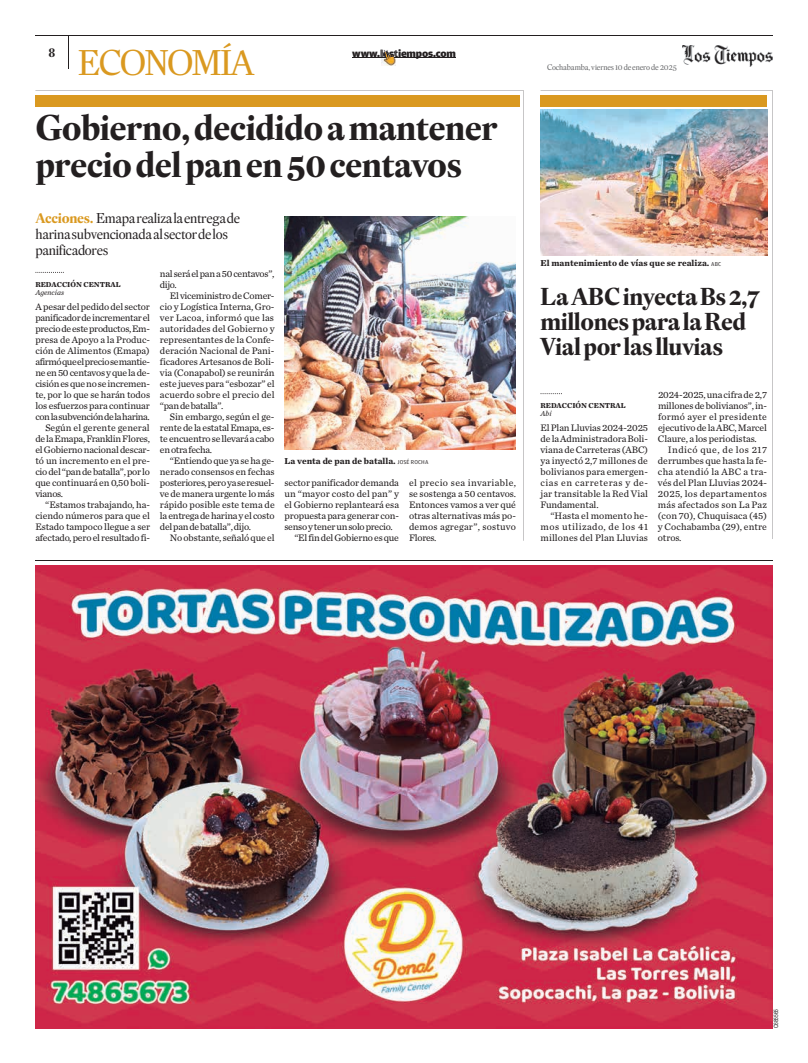
<style>
.page{position:relative;width:808px;height:1063px;background:#fff}
.page>*{position:absolute;margin:0;border:0;box-sizing:border-box;transform-origin:0 0}
.t1{font:700 35px/37px "Eudald Headline";letter-spacing:-.02em;color:#231f20}
.t2{font:35px "Eudald Headline";letter-spacing:-.05em;color:#da9920}
.t3{font:700 24px/25px "Eudald Headline";letter-spacing:-.02em;color:#231f20}
.t4{font:14px/16px "Eudald Headline";letter-spacing:-.025em;color:#231f20}
.t5{font:700 12px "Eudald Headline";color:#231f20}
.t6{font:900 10px "Amplitude Wide";letter-spacing:-.02em;color:#231f20}
.t7{font:9.8px/11px "Chronicle Text G2";letter-spacing:-.015em;color:#231f20;text-align:justify}
.t8{font:9.8px "Chronicle Text G2";letter-spacing:.01em;color:#231f20}
.t9{font:9.8px "Chronicle Text G2";letter-spacing:-.035em;color:#231f20}
.t10{font:9.8px "Chronicle Text G2";letter-spacing:-.045em;color:#231f20}
.t11{font:9.8px "Chronicle Text G2";letter-spacing:-.04em;color:#231f20}
.t12{font:9.8px "Chronicle Text G2";letter-spacing:.005em;color:#231f20}
.t13{font:700 9px "Chronicle Text G2";color:#231f20}
.t14{font:8px "Eudald Headline";letter-spacing:-.02em;color:#636466}
.t15{font:700 7.5px "Chronicle Text G2";color:#231f20}
.t16{font:italic 7.5px "Chronicle Text G2";color:#231f20}
.t17{font:6px "Arial Narrow";letter-spacing:-.02em;color:#231f20}
.s1{font-weight:700;color:#da9920}
.s2{font-family:"Amplitude";font-weight:400;font-size:6px}
</style>
<div class="page">
<svg style="left:35px;top:90px;width:488px;height:360px"></svg>
<div style="left:35px;top:96px;width:485px;height:11px;background:#da9920"></div>
<svg style="left:35px;top:272px;width:29px;height:1px"></svg>
<img style="left:285px;top:216px;width:231px;height:233px">
<svg style="left:540px;top:90px;width:232px;height:305px"></svg>
<div style="left:540px;top:96px;width:227px;height:11px;background:#da9920"></div>
<svg style="left:540px;top:393px;width:22px;height:1px"></svg>
<img style="left:540px;top:109px;width:227px;height:146px">
<hr style="left:35px;top:36px;width:737px;height:1px;background:#231f20">
<hr style="left:68px;top:36px;width:1px;height:33px;background:#231f20">
<img style="left:683px;top:46px;width:90px;height:20px">
<hr style="left:352px;top:58px;width:104px;height:1px;background:#231f20">
<img style="left:381px;top:50px;width:15px;height:15px">
<svg style="left:381px;top:58px;width:15px;height:1px"></svg>
<img style="left:35px;top:565px;width:737px;height:463px">
<hr style="left:35px;top:560px;width:737px;height:1px;background:#231f20">
<p class="t5" style="left:48px;top:45px;width:8px">8</p>
<h1 class="t2" style="left:78px;top:42px;width:178px">ECONOMÍA</h1>
<p class="t6" style="left:352px;top:48px;width:105px">www.lostiempos.com</p>
<h1 class="t1" style="left:35px;top:109px;width:464px">Gobierno, decidido a mantener precio del pan en 50 centavos</h1>
<h3 class="t4" style="left:35px;top:210px;width:206px"><span class="s1">Acciones.</span> Emapa realiza la entrega de harina subvencionada al sector de los panificadores</h3>
<p class="t15" style="left:35px;top:279px;width:87px">REDACCIÓN CENTRAL</p>
<p class="t16" style="left:35px;top:287px;width:30px">Agencias</p>
<p class="t7" style="left:35px;top:301px;width:116px">A pesar del pedido del sector</p>
<p class="t9" style="left:35px;top:311px;width:116px">panificador de incrementar el</p>
<p class="t7" style="left:35px;top:323px;width:116px">precio de este productos, Em-</p>
<p class="t7" style="left:35px;top:334px;width:116px">presa de Apoyo a la Produc-</p>
<p class="t7" style="left:35px;top:345px;width:116px">ción de Alimentos (Emapa)</p>
<p class="t10" style="left:35px;top:355px;width:116px">afirmó que el precio se mantie-</p>
<p class="t7" style="left:35px;top:367px;width:116px">ne en 50 centavos y que la de-</p>
<p class="t7" style="left:35px;top:378px;width:116px">cisión es que no se incremen-</p>
<p class="t7" style="left:35px;top:389px;width:116px">te, por lo que se harán todos</p>
<p class="t7" style="left:35px;top:400px;width:116px">los esfuerzos para continuar</p>
<p class="t11" style="left:35px;top:410px;width:116px">con la subvención de la harina.</p>
<p class="t8" style="left:45px;top:421px;width:106px">Según el gerente general</p>
<p class="t7" style="left:35px;top:433px;width:116px">de la Emapa, Franklin Flores,</p>
<p class="t7" style="left:35px;top:444px;width:116px">el Gobierno nacional descar-</p>
<p class="t12" style="left:35px;top:454px;width:116px">tó un incremento en el pre-</p>
<p class="t7" style="left:35px;top:466px;width:116px">cio del “pan de batalla”, por lo</p>
<p class="t7" style="left:35px;top:477px;width:116px">que continuará en 0,50 boli-</p>
<p class="t7" style="left:35px;top:488px;width:29px">vianos.</p>
<p class="t7" style="left:45px;top:499px;width:106px">“Estamos trabajando, ha-</p>
<p class="t7" style="left:35px;top:510px;width:116px">ciendo números para que el</p>
<p class="t7" style="left:35px;top:521px;width:116px">Estado tampoco llegue a ser</p>
<p class="t7" style="left:35px;top:532px;width:116px">afectado, pero el resultado fi-</p>
<p class="t7" style="left:160px;top:268px;width:116px">nal será el pan a 50 centavos”, dijo.</p>
<p class="t7" style="left:160px;top:290px;width:116px;text-indent:10px">El viceministro de Comer&shy;cio y Logística Interna, Gro&shy;ver Lacoa, informó que las autoridades del Gobierno y representantes de la Confe&shy;deración Nacional de Pani&shy;ficadores Artesanos de Boli&shy;via (Conapabol) se reunirán este jueves para “esbozar” el acuerdo sobre el precio del “pan de batalla”.</p>
<p class="t7" style="left:160px;top:411px;width:116px;text-indent:10px">Sin embargo, según el ge&shy;rente de la estatal Emapa, es&shy;te encuentro se llevará a cabo en otra fecha.</p>
<p class="t7" style="left:160px;top:455px;width:116px;text-indent:10px">“Entiendo que ya se ha ge&shy;nerado consensos en fechas posteriores, pero ya se resuel&shy;ve de manera urgente lo más rápido posible este tema de la entrega de harina y el costo del pan de batalla”, dijo.</p>
<p class="t7" style="left:170px;top:532px;width:106px">No obstante, señaló que el</p>
<p class="t13" style="left:285px;top:454px;width:145px">La venta de pan de batalla. <span class="s2">JOSÉ ROCHA</span></p>
<p class="t7" style="left:284px;top:477px;width:116px">sector panificador demanda</p>
<p class="t8" style="left:284px;top:487px;width:116px">un “mayor costo del pan” y</p>
<p class="t7" style="left:284px;top:499px;width:116px">el Gobierno replanteará esa</p>
<p class="t7" style="left:284px;top:510px;width:116px">propuesta para generar con-</p>
<p class="t7" style="left:284px;top:521px;width:110px">senso y tener un solo precio.</p>
<p class="t7" style="left:294px;top:532px;width:106px">“El fin del Gobierno es que</p>
<p class="t7" style="left:409px;top:477px;width:108px">el precio sea invariable, se sostenga a 50 centavos.<br>Entonces vamos a ver qué otras alternativas más po&shy;demos agregar”, sostuvo Flores.</p>
<p class="t14" style="left:547px;top:62px;width:132px">Cochabamba, viernes 10de enero de 2025</p>
<p class="t13" style="left:540px;top:256px;width:182px">El mantenimiento de vías que se realiza. <span class="s2">ABC</span></p>
<h2 class="t3" style="left:540px;top:283px;width:221px">La ABC inyecta Bs 2,7 millones para la Red<br>Vial por las lluvias</h2>
<p class="t15" style="left:540px;top:400px;width:87px">REDACCIÓN CENTRAL</p>
<p class="t16" style="left:540px;top:408px;width:13px">Abi</p>
<p class="t7" style="left:540px;top:422px;width:109px">El Plan Lluvias 2024-2025 de la Administradora Boli&shy;viana de Carreteras (ABC) ya inyectó 2,7 millones de bolivianos para emergen&shy;cias en carreteras y de&shy;jar transitable la Red Vial Fundamental.</p>
<p class="t7" style="left:540px;top:510px;width:109px;text-indent:10px">“Hasta el momento he&shy;mos utilizado, de los 41 millones del Plan Lluvias</p>
<p class="t7" style="left:658px;top:389px;width:111px">2024-2025,una cifra de 2,7 millones de bolivianos”, in&shy;formó ayer el presidente ejecutivo de la ABC, Marcel Claure, a los periodistas.</p>
<p class="t7" style="left:658px;top:444px;width:111px;text-indent:10px">Indicó que, de los 217 derrumbes que hasta la fe&shy;cha atendió la ABC a tra&shy;vés del Plan Lluvias 2024- 2025, los departamentos más afectados son La Paz (con 70), Chuquisaca (45) y Cochabamba (29), entre otros.</p>
<p class="t17" style="left:771px;top:1028px;width:21px;rotate:-90deg">C685565</p>
</div>
